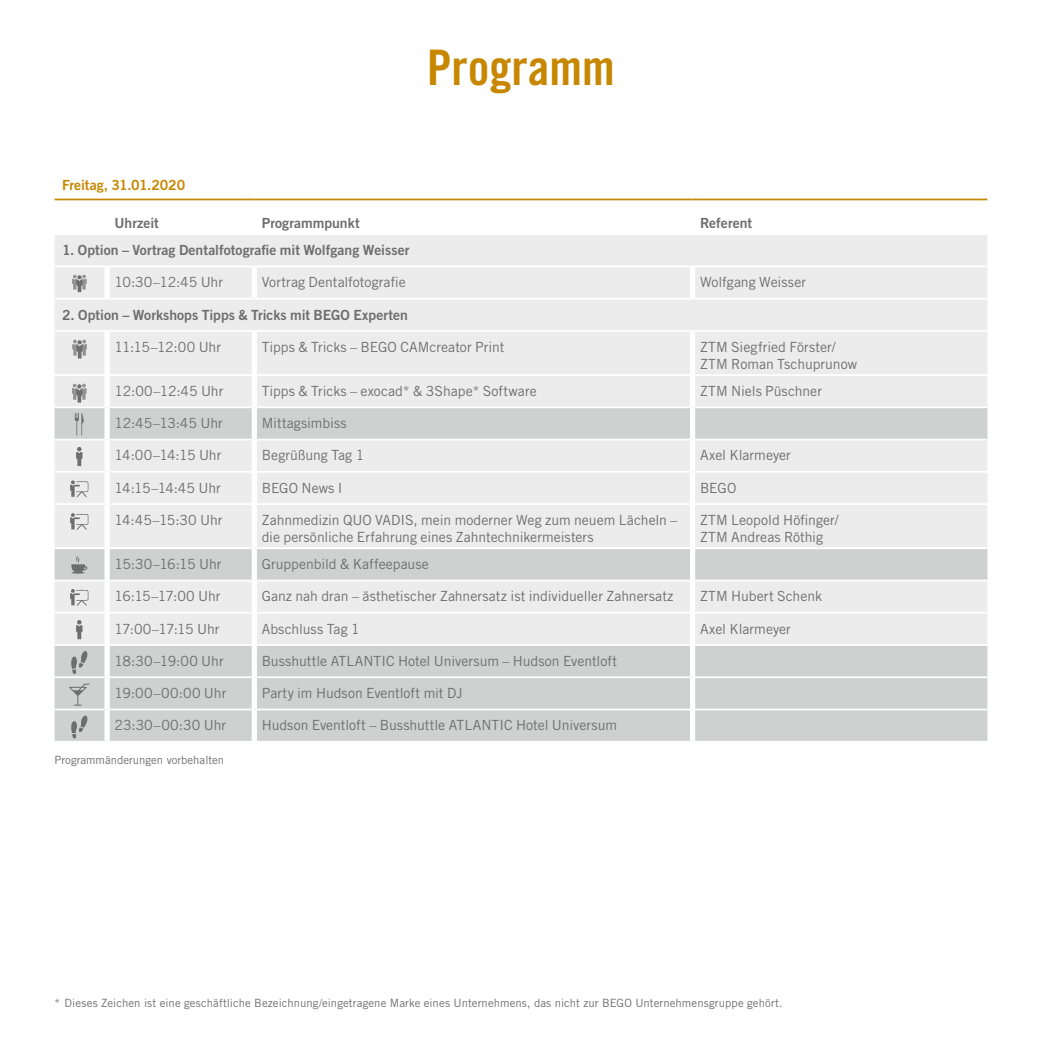
<style>
.page{position:relative;width:1042px;height:1042px;background:#fff}
.page>*{position:absolute;margin:0;border:0;box-sizing:border-box;transform-origin:0 0}
.t1{font:49px "Trade Gothic LT Std Bd Cn 20";color:#c78700}
.t2{font:14px/16.8px "Trade Gothic LT Pro";color:#6e6e6e}
.t3{font:14px "Trade Gothic LT Pro Bd 2";letter-spacing:.005em;color:#6e6e6e}
.t4{font:14px "Trade Gothic LT Pro";letter-spacing:-.03em;color:#6e6e6e}
.t5{font:14px "Trade Gothic LT Pro Bd 2";letter-spacing:-.01em;color:#c78700}
.t6{font:14px "Trade Gothic LT Pro";letter-spacing:-.02em;color:#6e6e6e}
.t7{font:11.38px "Trade Gothic LT Pro";letter-spacing:.005em;color:#6e6e6e}
</style>
<div class="page">
<svg style="left:55px;top:200px;width:932px;height:1px"></svg>
<div style="left:55px;top:235px;width:932px;height:171px;background:#ececec"></div>
<svg style="left:55px;top:408px;width:932px;height:139px;background:#e5e5e5"></svg>
<svg style="left:55px;top:549px;width:932px;height:192px;background:#d6d7d7"></svg>
<hr style="left:55px;top:266px;width:52px;height:1px;background:#fff">
<hr style="left:107px;top:266px;width:147px;height:1px;background:#fff">
<hr style="left:254px;top:266px;width:438px;height:1px;background:#fff">
<hr style="left:692px;top:266px;width:295px;height:1px;background:#fff">
<hr style="left:55px;top:298px;width:52px;height:2px;background:#fff">
<hr style="left:107px;top:298px;width:147px;height:2px;background:#fff">
<hr style="left:254px;top:298px;width:438px;height:2px;background:#fff">
<hr style="left:692px;top:298px;width:295px;height:2px;background:#fff">
<hr style="left:55px;top:330px;width:52px;height:2px;background:#fff">
<hr style="left:107px;top:330px;width:147px;height:2px;background:#fff">
<hr style="left:254px;top:330px;width:438px;height:2px;background:#fff">
<hr style="left:692px;top:330px;width:295px;height:2px;background:#fff">
<hr style="left:55px;top:374px;width:49px;height:2px;background:#fff">
<hr style="left:110px;top:374px;width:142px;height:2px;background:#fff">
<hr style="left:257px;top:374px;width:433px;height:2px;background:#fff">
<hr style="left:695px;top:374px;width:292px;height:2px;background:#fff">
<hr style="left:55px;top:439px;width:49px;height:1px;background:#fff">
<hr style="left:110px;top:439px;width:142px;height:1px;background:#fff">
<hr style="left:257px;top:439px;width:433px;height:1px;background:#fff">
<hr style="left:695px;top:439px;width:292px;height:1px;background:#fff">
<hr style="left:55px;top:471px;width:49px;height:2px;background:#fff">
<hr style="left:110px;top:471px;width:142px;height:2px;background:#fff">
<hr style="left:257px;top:471px;width:433px;height:2px;background:#fff">
<hr style="left:695px;top:471px;width:292px;height:2px;background:#fff">
<hr style="left:55px;top:503px;width:49px;height:2px;background:#fff">
<hr style="left:110px;top:503px;width:142px;height:2px;background:#fff">
<hr style="left:257px;top:503px;width:433px;height:2px;background:#fff">
<hr style="left:695px;top:503px;width:292px;height:2px;background:#fff">
<hr style="left:55px;top:579px;width:49px;height:2px;background:#fff">
<hr style="left:110px;top:579px;width:142px;height:2px;background:#fff">
<hr style="left:257px;top:579px;width:433px;height:2px;background:#fff">
<hr style="left:695px;top:579px;width:292px;height:2px;background:#fff">
<hr style="left:55px;top:612px;width:49px;height:1px;background:#fff">
<hr style="left:110px;top:612px;width:142px;height:1px;background:#fff">
<hr style="left:257px;top:612px;width:433px;height:1px;background:#fff">
<hr style="left:695px;top:612px;width:292px;height:1px;background:#fff">
<hr style="left:55px;top:676px;width:49px;height:2px;background:#fff">
<hr style="left:110px;top:676px;width:142px;height:2px;background:#fff">
<hr style="left:257px;top:676px;width:433px;height:2px;background:#fff">
<hr style="left:695px;top:676px;width:292px;height:2px;background:#fff">
<hr style="left:55px;top:708px;width:49px;height:2px;background:#fff">
<hr style="left:110px;top:708px;width:142px;height:2px;background:#fff">
<hr style="left:257px;top:708px;width:433px;height:2px;background:#fff">
<hr style="left:695px;top:708px;width:292px;height:2px;background:#fff">
<div style="left:252px;top:267px;width:5px;height:31px;background:#fff"></div>
<div style="left:690px;top:267px;width:5px;height:31px;background:#fff"></div>
<div style="left:690px;top:332px;width:5px;height:43px;background:#fff"></div>
<div style="left:690px;top:375px;width:5px;height:32px;background:#fff"></div>
<div style="left:690px;top:407px;width:5px;height:32px;background:#fff"></div>
<div style="left:690px;top:439px;width:5px;height:33px;background:#fff"></div>
<div style="left:690px;top:472px;width:5px;height:32px;background:#fff"></div>
<div style="left:690px;top:504px;width:5px;height:44px;background:#fff"></div>
<div style="left:690px;top:548px;width:5px;height:32px;background:#fff"></div>
<div style="left:690px;top:580px;width:5px;height:33px;background:#fff"></div>
<div style="left:690px;top:645px;width:5px;height:32px;background:#fff"></div>
<div style="left:690px;top:677px;width:5px;height:32px;background:#fff"></div>
<div style="left:690px;top:709px;width:5px;height:32px;background:#fff"></div>
<div style="left:252px;top:332px;width:5px;height:43px;background:#fff"></div>
<div style="left:252px;top:375px;width:5px;height:32px;background:#fff"></div>
<div style="left:252px;top:407px;width:5px;height:32px;background:#fff"></div>
<div style="left:252px;top:439px;width:5px;height:33px;background:#fff"></div>
<div style="left:252px;top:472px;width:5px;height:32px;background:#fff"></div>
<div style="left:252px;top:504px;width:5px;height:44px;background:#fff"></div>
<div style="left:252px;top:548px;width:5px;height:32px;background:#fff"></div>
<div style="left:252px;top:580px;width:5px;height:33px;background:#fff"></div>
<div style="left:252px;top:645px;width:5px;height:32px;background:#fff"></div>
<div style="left:252px;top:677px;width:5px;height:32px;background:#fff"></div>
<div style="left:252px;top:709px;width:5px;height:32px;background:#fff"></div>
<div style="left:104px;top:267px;width:6px;height:31px;background:#fff"></div>
<div style="left:104px;top:332px;width:6px;height:43px;background:#fff"></div>
<div style="left:104px;top:375px;width:6px;height:32px;background:#fff"></div>
<div style="left:104px;top:407px;width:6px;height:32px;background:#fff"></div>
<div style="left:104px;top:439px;width:6px;height:33px;background:#fff"></div>
<div style="left:104px;top:472px;width:6px;height:32px;background:#fff"></div>
<div style="left:104px;top:504px;width:6px;height:44px;background:#fff"></div>
<div style="left:104px;top:548px;width:6px;height:32px;background:#fff"></div>
<div style="left:104px;top:580px;width:6px;height:33px;background:#fff"></div>
<div style="left:104px;top:645px;width:6px;height:32px;background:#fff"></div>
<div style="left:104px;top:677px;width:6px;height:32px;background:#fff"></div>
<div style="left:104px;top:709px;width:6px;height:32px;background:#fff"></div>
<hr style="left:55px;top:199px;width:52px;height:1px;background:#c78700">
<hr style="left:107px;top:199px;width:147px;height:1px;background:#c78700">
<hr style="left:254px;top:199px;width:438px;height:1px;background:#c78700">
<hr style="left:692px;top:199px;width:295px;height:1px;background:#c78700">
<svg style="left:72px;top:340px;width:15px;height:19px"></svg>
<svg style="left:72px;top:384px;width:15px;height:19px"></svg>
<svg style="left:75px;top:413px;width:9px;height:22px"></svg>
<svg style="left:76px;top:447px;width:6px;height:19px"></svg>
<svg style="left:70px;top:480px;width:18px;height:17px"></svg>
<svg style="left:70px;top:513px;width:18px;height:17px"></svg>
<svg style="left:71px;top:555px;width:17px;height:19px"></svg>
<svg style="left:70px;top:589px;width:18px;height:17px"></svg>
<svg style="left:55px;top:613px;width:932px;height:61px;background:#dfdfdf"></svg>
<svg style="left:69px;top:683px;width:20px;height:22px"></svg>
<svg style="left:71px;top:715px;width:18px;height:24px"></svg>
<svg style="left:72px;top:275px;width:15px;height:17px"></svg>
<h1 class="t1" style="left:427px;top:38px;width:189px">Programm</h1>
<p class="t5" style="left:62px;top:176px;width:125px">Freitag, 31.01.2020</p>
<p class="t3" style="left:115px;top:214px;width:46px">Uhrzeit</p>
<p class="t3" style="left:262px;top:214px;width:99px">Programmpunkt</p>
<p class="t3" style="left:700px;top:214px;width:54px">Referent</p>
<p class="t3" style="left:62px;top:242px;width:349px">1. Option – Vortrag Dentalfotografie mit Wolfgang Weisser</p>
<p class="t2" style="left:115px;top:274px;width:110px">10:30–12:45 Uhr</p>
<p class="t2" style="left:262px;top:274px;width:145px">Vortrag Dentalfotografie</p>
<p class="t2" style="left:700px;top:274px;width:108px">Wolfgang Weisser</p>
<p class="t3" style="left:62px;top:306px;width:347px">2. Option – Workshops Tipps &amp; Tricks mit BEGO Experten</p>
<p class="t6" style="left:115px;top:338px;width:108px">11:15–12:00 Uhr</p>
<p class="t2" style="left:262px;top:338px;width:244px">Tipps &amp; Tricks – BEGO CAMcreator Print</p>
<p class="t2" style="left:700px;top:338px;width:158px">ZTM Siegfried Förster/<br>ZTM Roman Tschuprunow</p>
<p class="t2" style="left:115px;top:382px;width:110px">12:00–12:45 Uhr</p>
<p class="t2" style="left:262px;top:382px;width:276px">Tipps &amp; Tricks – exocad* &amp; 3Shape* Software</p>
<p class="t2" style="left:700px;top:382px;width:124px">ZTM Niels Püschner</p>
<p class="t2" style="left:115px;top:415px;width:110px">12:45–13:45 Uhr</p>
<p class="t2" style="left:262px;top:415px;width:87px">Mittagsimbiss</p>
<p class="t4" style="left:115px;top:447px;width:108px">14:00–14:15 Uhr</p>
<p class="t2" style="left:262px;top:447px;width:104px">Begrüßung Tag 1</p>
<p class="t2" style="left:700px;top:447px;width:92px">Axel Klarmeyer</p>
<p class="t4" style="left:115px;top:479px;width:108px">14:15–14:45 Uhr</p>
<p class="t2" style="left:262px;top:479px;width:82px">BEGO News I</p>
<p class="t2" style="left:700px;top:479px;width:38px">BEGO</p>
<p class="t2" style="left:115px;top:511px;width:109px">14:45–15:30 Uhr</p>
<p class="t2" style="left:262px;top:511px;width:417px">Zahnmedizin QUO VADIS, mein moderner Weg zum neuem Lächeln – die persönliche Erfahrung eines Zahntechnikermeisters</p>
<p class="t2" style="left:700px;top:511px;width:140px">ZTM Leopold Höfinger/<br>ZTM Andreas Röthig</p>
<p class="t4" style="left:115px;top:556px;width:108px">15:30–16:15 Uhr</p>
<p class="t2" style="left:262px;top:555px;width:169px">Gruppenbild &amp; Kaffeepause</p>
<p class="t4" style="left:115px;top:588px;width:107px">16:15–17:00 Uhr</p>
<p class="t2" style="left:262px;top:588px;width:413px">Ganz nah dran – ästhetischer Zahnersatz ist individueller Zahnersatz</p>
<p class="t2" style="left:700px;top:588px;width:124px">ZTM Hubert Schenk</p>
<p class="t4" style="left:115px;top:620px;width:106px">17:00–17:15 Uhr</p>
<p class="t2" style="left:262px;top:620px;width:99px">Abschluss Tag 1</p>
<p class="t2" style="left:700px;top:620px;width:92px">Axel Klarmeyer</p>
<p class="t2" style="left:115px;top:652px;width:111px">18:30–19:00 Uhr</p>
<p class="t2" style="left:262px;top:652px;width:357px">Busshuttle ATLANTIC Hotel Universum – Hudson Eventloft</p>
<p class="t2" style="left:115px;top:684px;width:113px">19:00–00:00 Uhr</p>
<p class="t2" style="left:262px;top:684px;width:202px">Party im Hudson Eventloft mit DJ</p>
<p class="t2" style="left:115px;top:717px;width:113px">23:30–00:30 Uhr</p>
<p class="t2" style="left:262px;top:717px;width:357px">Hudson Eventloft – Busshuttle ATLANTIC Hotel Universum</p>
<p class="t7" style="left:55px;top:752px;width:171px">Programmänderungen vorbehalten</p>
<p class="t7" style="left:55px;top:996px;width:729px">* Dieses Zeichen ist eine geschäftliche Bezeichnung/eingetragene Marke eines Unternehmens, das nicht zur BEGO Unternehmensgruppe gehört.</p>
</div>
